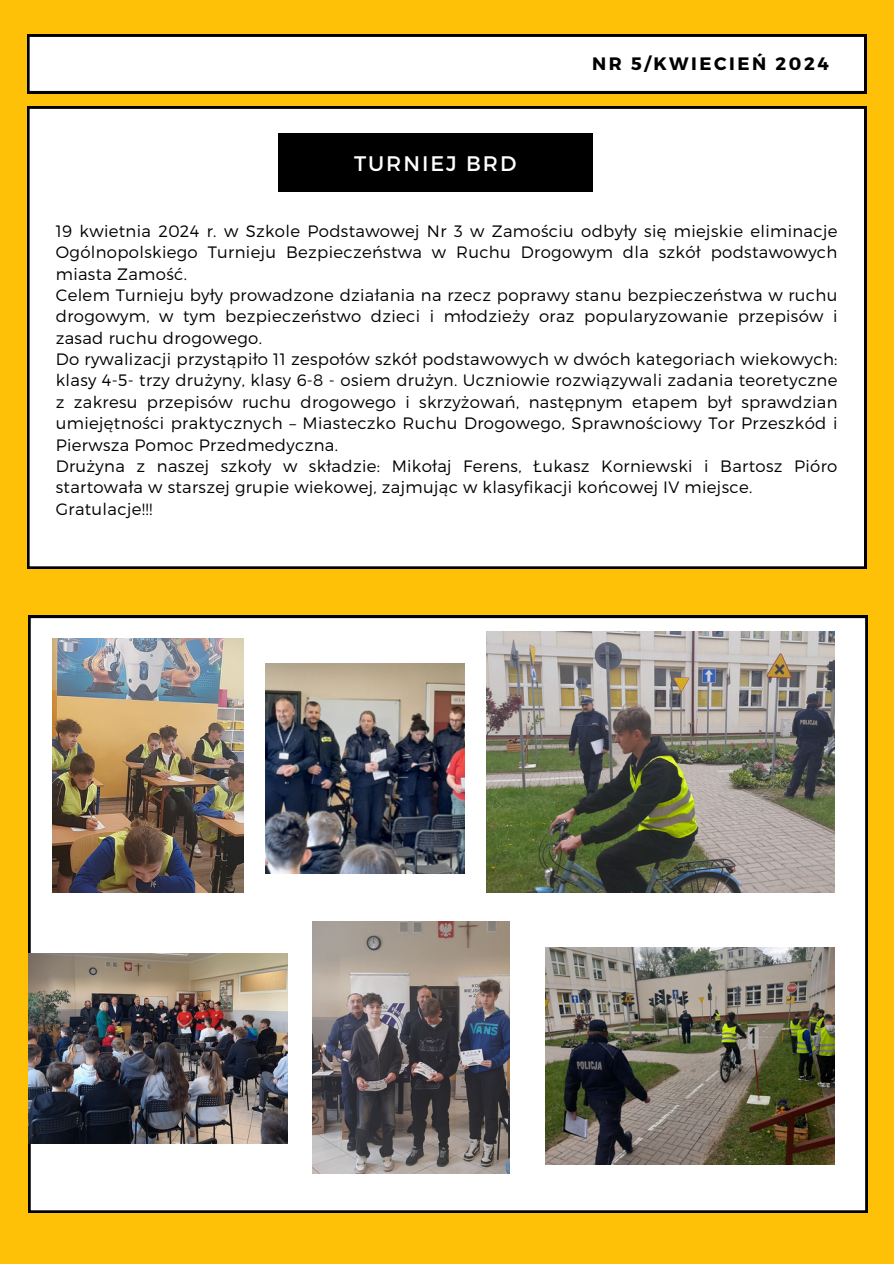
<style>
.page{position:relative;width:894px;height:1264px;background:#fff}
.page>*{position:absolute;margin:0;border:0;box-sizing:border-box;transform-origin:0 0}
.t1{font:21px "Montserrat";letter-spacing:.095em;color:#fff}
.t2{font:700 18px "Montserrat";letter-spacing:.14em;color:#000}
.t3{font:300 16.5px/21.3px "Montserrat";letter-spacing:.02em;color:#000;text-align:justify}
</style>
<div class="page">
<div style="left:0;top:0;width:893px;height:1263px;background:#ffc107"></div>
<svg style="left:27px;top:35px;width:838px;height:58px;background:#ececec"></svg>
<div style="left:27px;top:107px;width:838px;height:461px;background:#fff"></div>
<div style="left:28px;top:616px;width:839px;height:596px;background:#fff"></div>
<div style="left:278px;top:133px;width:314px;height:59px;background:#000"></div>
<img style="left:312px;top:921px;width:197px;height:252px">
<img style="left:545px;top:947px;width:289px;height:217px">
<img style="left:487px;top:631px;width:347px;height:261px">
<img style="left:53px;top:638px;width:190px;height:254px">
<img style="left:265px;top:663px;width:199px;height:210px">
<img style="left:28px;top:953px;width:259px;height:190px">
<h2 class="t1" style="left:354px;top:149px;width:164px">TURNIEJ BRD</h2>
<p class="t2" style="left:592px;top:52px;width:238px">NR 5/KWIECIEŃ 2024</p>
<p class="t3" style="left:56px;top:219px;width:783px">19 kwietnia 2024 r. w Szkole Podstawowej Nr 3 w Zamościu odbyły się miejskie eliminacje Ogólnopolskiego Turnieju Bezpieczeństwa w Ruchu Drogowym dla szkół podstawowych miasta Zamość.</p>
<p class="t3" style="left:56px;top:283px;width:783px">Celem Turnieju były prowadzone działania na rzecz poprawy stanu bezpieczeństwa w ruchu drogowym, w tym bezpieczeństwo dzieci i młodzieży oraz popularyzowanie przepisów i zasad ruchu drogowego.</p>
<p class="t3" style="left:56px;top:348px;width:783px">Do rywalizacji przystąpiło 11 zespołów szkół podstawowych w dwóch kategoriach wiekowych: klasy 4-5- trzy drużyny, klasy 6-8 - osiem drużyn. Uczniowie rozwiązywali zadania teoretyczne z zakresu przepisów ruchu drogowego i skrzyżowań, następnym etapem był sprawdzian umiejętności praktycznych – Miasteczko Ruchu Drogowego, Sprawnościowy Tor Przeszkód i Pierwsza Pomoc Przedmedyczna.</p>
<p class="t3" style="left:56px;top:454px;width:783px">Drużyna z naszej szkoły w składzie: Mikołaj Ferens, Łukasz Korniewski i Bartosz Pióro startowała w starszej grupie wiekowej, zajmując w klasyfikacji końcowej IV miejsce.</p>
<p class="t3" style="left:56px;top:497px;width:98px">Gratulacje!!!</p>
</div>
